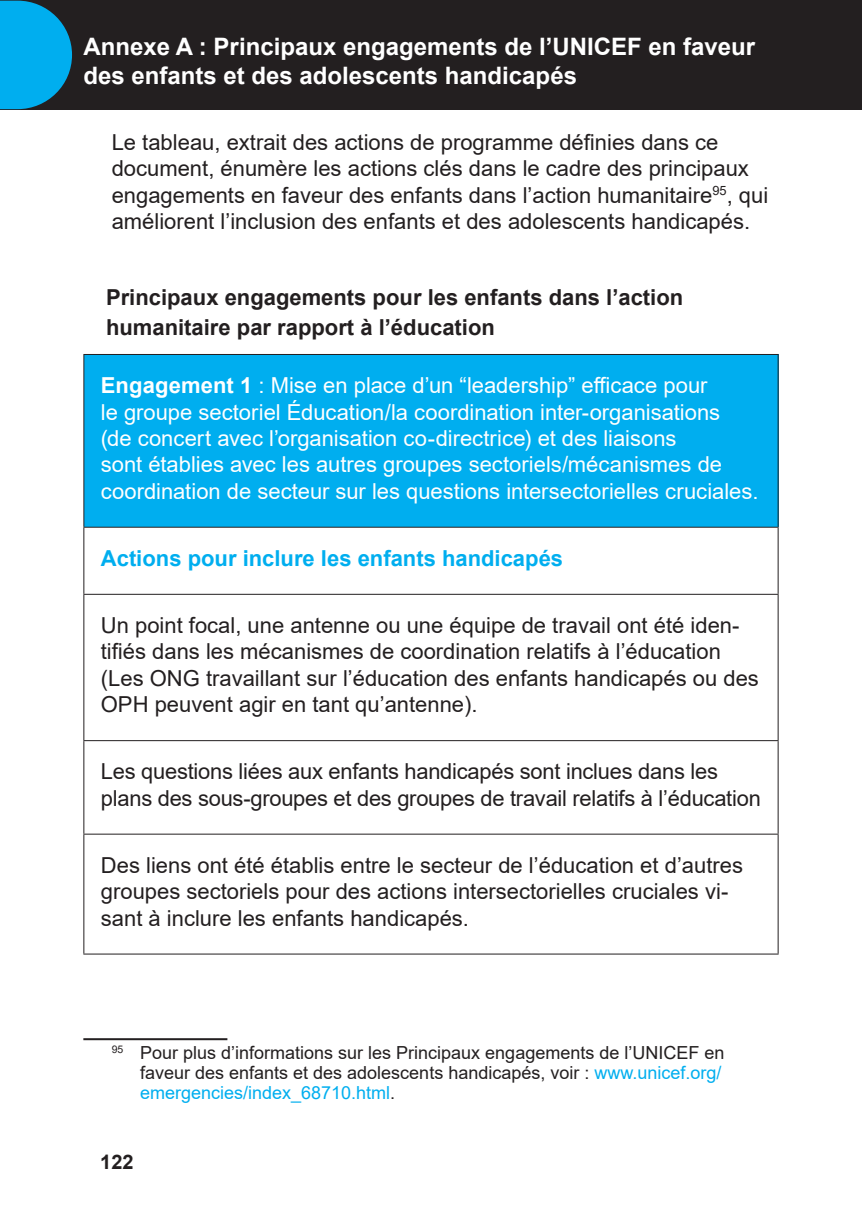
<style>
.page{position:relative;width:862px;height:1214px;background:#fff}
.page>*{position:absolute;margin:0;border:0;box-sizing:border-box;transform-origin:0 0}
.Heading_1{font:700 24px/28.8px "Arial";color:#fff}
.Body_no_indent{font:22px/26.4px "Arial";color:#231f20}
.Annex_White{font:22px/26.4px "Arial";color:#fff}
.Body{font:22px/26.4px "Arial";color:#231f20}
.Body_Head{font:700 22px/30px "Arial";color:#231f20}
.Annex_Bleu{font:700 22px "Arial";color:#00aeef}
.t1{font:700 20px "Arial";color:#231f20}
.Footnote_text{font:18px/20px "Arial";color:#231f20}
.s1{font-weight:700}
.s2{color:#00aeef}
</style>
<div class="page">
<div style="left:0;top:0;width:862px;height:109px;background:#231f20"></div>
<svg style="left:0;top:1px;width:72px;height:108px"></svg>
<div style="left:84px;top:354px;width:694px;height:173px;background:#00aeef"></div>
<hr style="left:83px;top:354px;width:695px;height:1px;background:#231f20">
<hr style="left:83px;top:526px;width:695px;height:1px;background:#231f20">
<hr style="left:83px;top:593px;width:695px;height:1px;background:#231f20">
<hr style="left:83px;top:740px;width:695px;height:1px;background:#231f20">
<hr style="left:83px;top:833px;width:695px;height:1px;background:#231f20">
<hr style="left:83px;top:953px;width:695px;height:1px;background:#231f20">
<hr style="left:83px;top:355px;width:1px;height:171px;background:#231f20">
<hr style="left:83px;top:527px;width:1px;height:66px;background:#231f20">
<hr style="left:83px;top:594px;width:1px;height:146px;background:#231f20">
<hr style="left:83px;top:741px;width:1px;height:92px;background:#231f20">
<hr style="left:83px;top:834px;width:1px;height:119px;background:#231f20">
<hr style="left:777px;top:355px;width:1px;height:171px;background:#231f20">
<hr style="left:777px;top:527px;width:1px;height:66px;background:#231f20">
<hr style="left:777px;top:594px;width:1px;height:146px;background:#231f20">
<hr style="left:777px;top:741px;width:1px;height:92px;background:#231f20">
<hr style="left:777px;top:834px;width:1px;height:119px;background:#231f20">
<hr style="left:83px;top:1038px;width:144px;height:2px;background:#231f20">
<p class="Heading_1" style="left:83px;top:32px;width:673px">Annexe A : Principaux engagements de l’UNICEF en faveur des enfants et des adolescents handicapés</p>
<p class="Body" style="left:112px;top:129px;width:658px">Le tableau, extrait des actions de programme définies dans ce document, énumère les actions clés dans le cadre des principaux engagements en faveur des enfants dans l’action humanitaire<sup>95</sup>, qui améliorent l’inclusion des enfants et des adolescents handicapés.</p>
<p class="Body_Head" style="left:106px;top:282px;width:579px">Principaux engagements pour les enfants dans l’action humanitaire par rapport à l’éducation</p>
<p class="Annex_White" style="left:101px;top:372px;width:659px"><span class="s1">Engagement 1</span> : Mise en place d’un “leadership” efficace pour<br>le groupe sectoriel Éducation/la coordination inter-organisations<br>(de concert avec l’organisation co-directrice) et des liaisons<br>sont établies avec les autres groupes sectoriels/mécanismes de coordination de secteur sur les questions intersectorielles cruciales.</p>
<p class="Annex_Bleu" style="left:101px;top:542px;width:464px">Actions pour inclure les enfants handicapés</p>
<p class="Body_no_indent" style="left:101px;top:612px;width:659px">Un point focal, une antenne ou une équipe de travail ont été iden&shy;tifiés dans les mécanismes de coordination relatifs à l’éducation (Les ONG travaillant sur l’éducation des enfants handicapés ou des OPH peuvent agir en tant qu’antenne).</p>
<p class="Body_no_indent" style="left:101px;top:758px;width:661px">Les questions liées aux enfants handicapés sont inclues dans les plans des sous-groupes et des groupes de travail relatifs à l’éducation</p>
<p class="Body_no_indent" style="left:101px;top:851px;width:643px">Des liens ont été établis entre le secteur de l’éducation et d’autres groupes sectoriels pour des actions intersectorielles cruciales vi&shy;sant à inclure les enfants handicapés.</p>
<p class="Footnote_text" style="left:140px;top:1042px;width:586px;text-indent:-28px"><sup>95</sup> Pour plus d’informations sur les Principaux engagements de l’UNICEF en faveur des enfants et des adolescents handicapés, voir : <span class="s2">www.unicef.org/ emergencies/index_68710.html</span>.</p>
<p class="t1" style="left:100px;top:1147px;width:35px">122</p>
</div>
